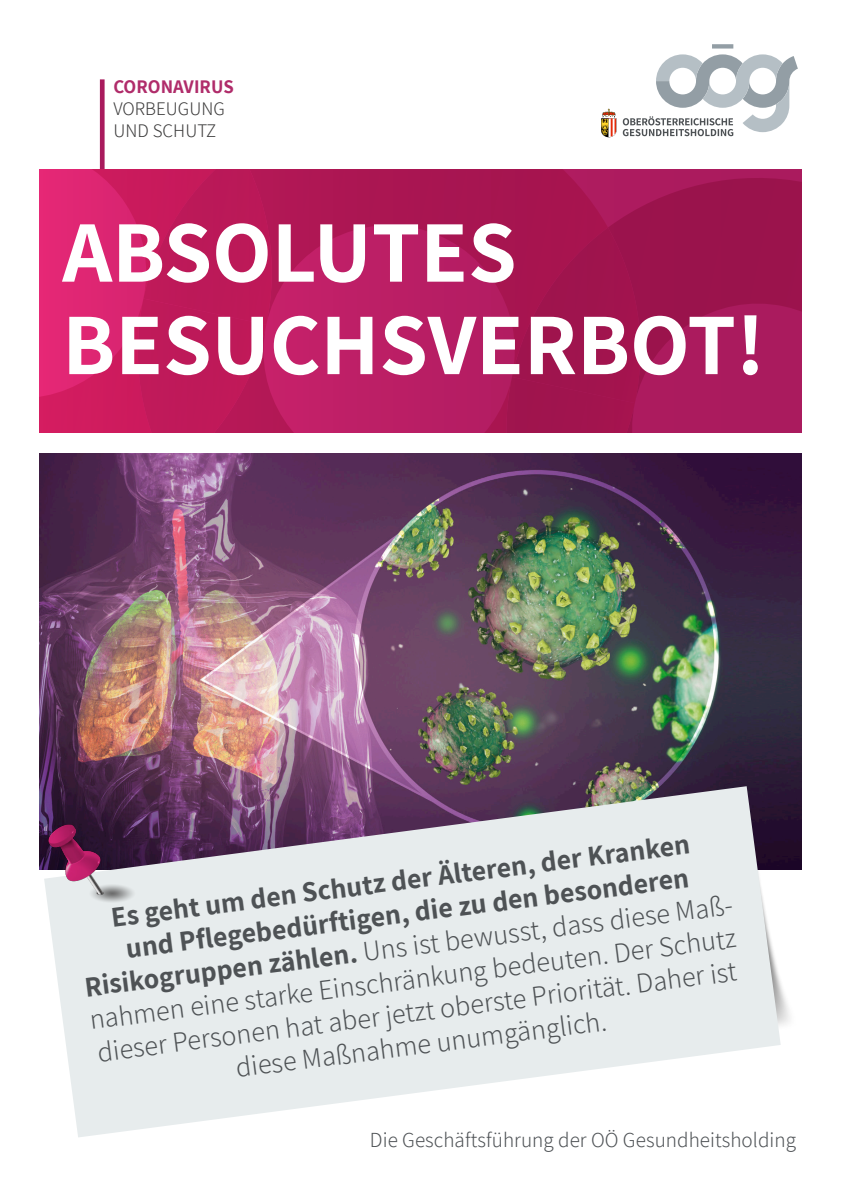
<style>
.page{position:relative;width:842px;height:1191px;background:#fff}
.page>*{position:absolute;margin:0;border:0;box-sizing:border-box;transform-origin:0 0}
.t1{font:700 87.8px "Assistant";color:#fff}
.t2{font:300 28px/33.2px "Assistant";color:#4e5255;text-align:center}
.t3{font:700 28px "Assistant";color:#4e5255}
.t4{font:300 21px "Assistant";letter-spacing:.005em;color:#4e5255}
.t5{font:300 18.8px/21.9px "Assistant";letter-spacing:.005em;color:#3a3939}
.t6{font:700 18.8px "Assistant";letter-spacing:.005em;color:#b02c6a}
.s1{font-weight:700}
</style>
<div class="page">
<img style="left:40px;top:454px;width:762px;height:415px">
<svg style="left:44px;top:786px;width:737px;height:351px;fill:#e7eced"></svg>
<div style="left:100px;top:79px;width:5px;height:134px;background:#a91b5d"></div>
<svg style="left:40px;top:169px;width:762px;height:263px;background:#b51a5b"></svg>
<svg style="left:601px;top:109px;width:15px;height:28px"></svg>
<svg style="left:623px;top:44px;width:175px;height:92px"></svg>
<img style="left:40px;top:824px;width:145px;height:94px">
<p class="t6" style="left:113px;top:74px;width:122px">CORONAVIRUS</p>
<p class="t5" style="left:113px;top:97px;width:113px">VORBEUGUNG<br>UND SCHUTZ</p>
<p class="t1" style="left:62px;top:192px;width:456px">ABSOLUTES</p>
<p class="t1" style="left:62px;top:284px;width:704px">BESUCHSVERBOT!</p>
<p class="t3" style="left:109px;top:897px;width:584px;rotate:-7deg">Es geht um den Schutz der Älteren, der Kranken</p>
<p class="t3" style="left:124px;top:928px;width:569px;rotate:-7deg">und Pflegebedürftigen, die zu den besonderen</p>
<p class="t2" style="left:82px;top:967px;width:660px;rotate:-7deg"><span class="s1">Risikogruppen zählen.</span> Uns ist bewusst, dass diese Maß&shy;nahmen eine starke Einschränkung bedeuten. Der Schutz dieser Personen hat aber jetzt oberste Priorität. Daher ist diese Maßnahme unumgänglich.</p>
<p class="t4" style="left:370px;top:1125px;width:428px">Die Geschäftsführung der OÖ Gesundheitsholding</p>
</div>
